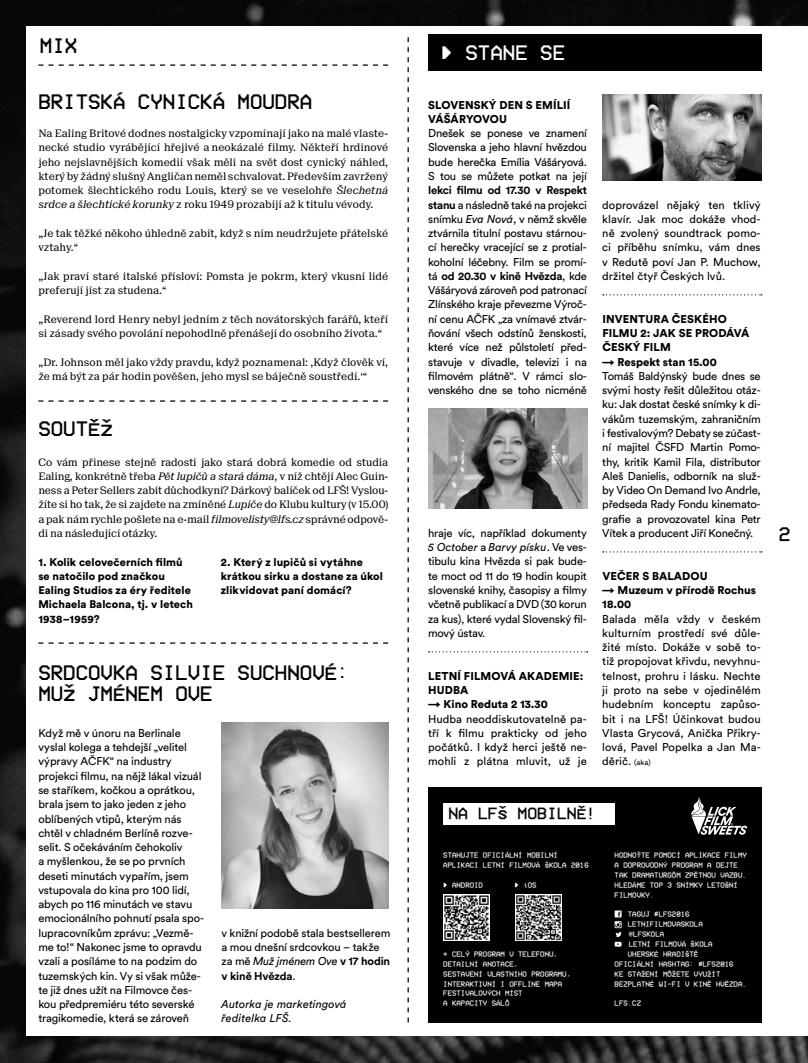
<style>
.page{position:relative;width:808px;height:1063px;background:#fff}
.page>*{position:absolute;margin:0;border:0;box-sizing:border-box;transform-origin:0 0}
.t1{font:21.25px/21.2px "VCROSD Mono";color:#000}
.t2{font:21.25px "VCROSD Mono";color:#fff}
.t3{font:20px "VCROSD Mono";color:#000}
.t4{font:16.88px "VCROSD Mono";color:#000}
.t5{font:11.25px/14.2px "Circular Pro";letter-spacing:-.015em;color:#000;text-align:justify}
.t6{font:11.25px/14.2px "Suisse BP Neue";color:#000}
.t7{font:900 11.25px/14.2px "Circular Pro";letter-spacing:.01em;color:#000}
.t8{font:italic 11.25px/14.2px "Circular Pro";letter-spacing:.005em;color:#000}
.t9{font:900 11px/14.2px "Circular Pro";letter-spacing:.01em;color:#000}
.t10{font:7.5px/9.9px "VCROSD Mono";color:#fff}
.s1{font-style:italic}
.s2{font-weight:700}
.s3{font-size:7.5px}
</style>
<div class="page">
<img style="left:0;top:0;width:808px;height:1063px">
<div style="left:27px;top:27px;width:781px;height:1009px;background:#fff"></div>
<svg style="left:407px;top:37px;width:2px;height:985px"></svg>
<svg style="left:38px;top:642px;width:350px;height:2px"></svg>
<svg style="left:38px;top:64px;width:350px;height:2px"></svg>
<svg style="left:38px;top:400px;width:350px;height:2px"></svg>
<div style="left:428px;top:787px;width:333px;height:235px;background:#000"></div>
<img style="left:516px;top:895px;width:46px;height:45px">
<div style="left:443px;top:803px;width:172px;height:21px;background:#fff"></div>
<img style="left:443px;top:895px;width:46px;height:45px">
<svg style="left:615px;top:911px;width:7px;height:36px"></svg>
<svg style="left:691px;top:796px;width:56px;height:39px"></svg>
<div style="left:428px;top:35px;width:333px;height:36px;background:#000"></div>
<svg style="left:429px;top:651px;width:159px;height:1px"></svg>
<svg style="left:603px;top:294px;width:159px;height:1px"></svg>
<svg style="left:603px;top:551px;width:159px;height:2px"></svg>
<img style="left:222px;top:723px;width:166px;height:185px">
<img style="left:428px;top:408px;width:159px;height:100px">
<img style="left:602px;top:94px;width:159px;height:86px">
<h1 class="t1" style="left:40px;top:36px;width:13px">MIX</h1>
<h1 class="t1" style="left:38px;top:92px;width:275px">BRITSKÁ CYNICKÁ MOUDRA</h1>
<p class="t6" style="left:38px;top:126px;width:351px;text-align:justify">Na Ealing Britové dodnes nostalgicky vzpomínají jako na malé vlaste&shy;necké studio vyrábějící hřejivé a neokázalé filmy. Někteří hrdinové jeho nejslavnějších komedií však měli na svět dost cynický náhled, který by žádný slušný Angličan neměl schvalovat. Především zavržený potomek šlechtického rodu Louis, který se ve veselohře <span class="s1">Šlechetná srdce a šlechtické korunky</span> z roku 1949 prozabíjí až k titulu vévody.</p>
<p class="t6" style="left:38px;top:226px;width:351px">„Je tak těžké někoho úhledně zabít, když s ním neudržujete přátelské vztahy.“</p>
<p class="t6" style="left:38px;top:269px;width:351px">„Jak praví staré italské přísloví: Pomsta je pokrm, který vkusní lidé preferují jíst za studena.“</p>
<p class="t6" style="left:38px;top:312px;width:351px">„Reverend lord Henry nebyl jedním z těch novátorských farářů, kteří si zásady svého povolání nepohodlně přenášejí do osobního života.“</p>
<p class="t6" style="left:38px;top:354px;width:351px">„Dr. Johnson měl jako vždy pravdu, když poznamenal: ‚Když člověk ví, že má být za pár hodin pověšen, jeho mysl se báječně soustředí.‘“</p>
<h1 class="t1" style="left:38px;top:419px;width:76px">SOUTĚŽ</h1>
<p class="t6" style="left:38px;top:454px;width:351px;text-align:justify">Co vám přinese stejně radosti jako stará dobrá komedie od studia Ealing, konkrétně třeba <span class="s1">Pět lupičů a stará dáma</span>, v níž chtějí Alec Guin&shy;ness a Peter Sellers zabít důchodkyni? Dárkový balíček od LFŠ! Vyslou&shy;žíte si ho tak, že si zajdete na zmíněné <span class="s1">Lupiče</span> do Klubu kultury (v 15.00) a pak nám rychle pošlete na e-mail <span class="s1">filmovelisty@lfs.cz</span> správné odpově&shy;di na následující otázky.</p>
<p class="t9" style="left:38px;top:554px;width:156px">1. Kolik celovečerních filmů se natočilo pod značkou<br>Ealing Studios za éry ředitele<br>Michaela Balcona, tj. v letech<br>1938–1959?</p>
<p class="t9" style="left:221px;top:554px;width:164px">2. Který z lupičů si vytáhne krátkou sirku a dostane za úkol zlikvidovat paní domácí?</p>
<h1 class="t1" style="left:38px;top:663px;width:313px">SRDCOVKA SILVIE SUCHNOVÉ:<br>MUŽ JMÉNEM OVE</h1>
<p class="t5" style="left:38px;top:725px;width:167px;text-align:left">Když mě v únoru na Berlinale vyslal kolega a tehdejší „velitel výpravy AČFK“ na industry projekci filmu, na nějž lákal vizuál se staříkem, kočkou a oprátkou, brala jsem to jako jeden z jeho oblíbených vtipů, kterým nás chtěl v chladném Berlíně rozve&shy;selit. S očekáváním čehokoliv<br>a myšlenkou, že se po prvních deseti minutách vypařím, jsem vstupovala do kina pro 100 lidí, abych po 116 minutách ve stavu emocionálního pohnutí psala spo&shy;lupracovníkům zprávu: „Vezmě&shy;me to!“ Nakonec jsme to opravdu vzali a posíláme to na podzim do tuzemských kin. Vy si však může&shy;te již dnes užít na Filmovce čes&shy;kou předpremiéru této severské tragikomedie, která se zároveň</p>
<p class="t5" style="left:222px;top:925px;width:170px;text-align:left">v knižní podobě stala bestsellerem a mou dnešní srdcovkou – takže za mě <span class="s1">Muž jménem Ove</span> <span class="s2">v 17 hodin v kině Hvězda</span>.</p>
<p class="t8" style="left:222px;top:997px;width:126px">Autorka je marketingová ředitelka LFŠ.</p>
<h1 class="t2" style="left:441px;top:41px;width:126px">► STANE SE</h1>
<p class="t7" style="left:428px;top:97px;width:144px">Slovenský den s Emílií<br>Vášáryovou</p>
<p class="t5" style="left:428px;top:126px;width:160px">Dnešek se ponese ve znamení Slovenska a jeho hlavní hvězdou bude herečka Emília Vášáryová.<br>S tou se můžete potkat na její</p>
<p class="t5" style="left:428px;top:183px;width:160px"><span class="s2">lekci filmu od 17.30 v Respekt stanu</span> a následně také na projekci snímku <span class="s1">Eva Nová</span>, v němž skvěle ztvárnila titulní postavu stárnou&shy;cí herečky vracející se z protial&shy;koholní léčebny. Film se promí&shy;tá <span class="s2">od 20.30 v kině Hvězda</span>, kde Vášáryová zároveň pod patronací Zlínského kraje převezme Výroč&shy;ní cenu AČFK „za vnímavé ztvár&shy;ňování všech odstínů ženskosti, které více než půlstoletí před&shy;stavuje v divadle, televizi i na filmovém plátně“. V rámci slo&shy;venského dne se toho nicméně</p>
<p class="t5" style="left:428px;top:525px;width:160px">hraje víc, například dokumenty <span class="s1">5 October</span> a <span class="s1">Barvy písku</span>. Ve ves&shy;tibulu kina Hvězda si pak bude&shy;te moct od 11 do 19 hodin koupit slovenské knihy, časopisy a filmy včetně publikací a DVD (30 korun za kus), které vydal Slovenský fil&shy;mový ústav.</p>
<p class="t7" style="left:428px;top:668px;width:157px">Letní filmová akadem ie:<br>Hudba</p>
<p class="t7" style="left:428px;top:697px;width:121px">→ Kino Reduta 2 13.30</p>
<p class="t5" style="left:428px;top:711px;width:160px">Hudba neoddiskutovatelně pa&shy;tří k filmu prakticky od jeho počátků. I když herci ještě ne&shy;mohli z plátna mluvit, už je</p>
<p class="t5" style="left:602px;top:197px;width:160px">doprovázel nějaký ten tklivý klavír. Jak moc dokáže vhod&shy;ně zvolený soundtrack pomo&shy;ci příběhu snímku, vám dnes v Redutě poví Jan P. Muchow, držitel čtyř Českých lvů.</p>
<p class="t7" style="left:602px;top:311px;width:87px">Inventura česk</p>
<p class="t7" style="left:602px;top:311px;width:149px;text-indent:100px">ého filmu 2: Jak se prodává česk</p>
<p class="t7" style="left:633px;top:340px;width:38px">ý film</p>
<p class="t7" style="left:602px;top:354px;width:116px">→ Respekt stan 15.00</p>
<p class="t5" style="left:602px;top:368px;width:160px">Tomáš Baldýnský bude dnes se svými hosty řešit důležitou otáz&shy;ku: Jak dostat české snímky k di&shy;vákům tuzemským, zahraničním i festivalovým? Debaty se zúčast&shy;ní majitel ČSFD Martin Pomo&shy;thy, kritik Kamil Fila, distributor Aleš Danielis, odborník na služ&shy;by Video On Demand Ivo Andrle, předseda Rady Fondu kinemato&shy;grafie a provozovatel kina Petr Vítek a producent Jiří Konečný.</p>
<p class="t7" style="left:602px;top:568px;width:107px">Večer s baladou</p>
<p class="t7" style="left:602px;top:583px;width:155px">→ Muzeum v přírodě Rochus<br>18.00</p>
<p class="t5" style="left:602px;top:611px;width:160px">Balada měla vždy v českém kulturním prostředí své důle&shy;žité místo. Dokáže v sobě to&shy;tiž propojovat křivdu, nevyhnu&shy;telnost, prohru i lásku. Nechte ji proto na sebe v ojedinělém hudebním konceptu zapůso&shy;bit i na LFŠ! Účinkovat budou Vlasta Grycová, Anička Přikry&shy;lová, Pavel Popelka a Jan Ma&shy;děrič. <span class="s3">(aka)</span></p>
<h3 class="t4" style="left:448px;top:805px;width:150px">NA LFŠ MOBILNĚ!</h3>
<p class="t10" style="left:443px;top:850px;width:147px">STAHUJTE OFICIÁLNÍ MOBILNÍ<br>APLIKACI LETNÍ FILMOVÁ ŠKOLA 2016</p>
<p class="t10" style="left:443px;top:880px;width:41px">► ANDROID</p>
<p class="t10" style="left:515px;top:880px;width:24px">► IOS</p>
<p class="t10" style="left:443px;top:949px;width:129px">+ CELÝ PROGRAM V TELEFONU,<br>DETAILNÍ ANOTACE,<br>SESTAVENÍ VLASTNÍHO PROGRAMU,<br>INTERAKTIVNÍ I OFFLINE MAPA<br>FESTIVALOVÝCH MÍST<br>A KAPACITY SÁLŮ</p>
<p class="t10" style="left:615px;top:850px;width:134px">HODNOŤTE POMOCÍ APLIKACE FILMY<br>A DOPROVODNÝ PROGRAM A DEJTE<br>TAK DRAMATURGŮM ZPĚTNOU VAZBU.<br>HLEDÁME TOP 3 SNÍMKY LETOŠNÍ<br>FILMOVKY.</p>
<p class="t10" style="left:628px;top:910px;width:63px">TAGUJ #LFS2016</p>
<p class="t10" style="left:628px;top:920px;width:76px">LETNIFILMOVASKOLA</p>
<p class="t10" style="left:629px;top:930px;width:37px">@LFSKOLA</p>
<p class="t10" style="left:629px;top:939px;width:85px">LETNÍ FILMOVÁ ŠKOLA</p>
<p class="t10" style="left:628px;top:949px;width:72px">UHERSKÉ HRADIŠTĚ</p>
<p class="t10" style="left:615px;top:959px;width:120px">OFICIÁLNÍ HASHTAG: #LFS2016</p>
<p class="t10" style="left:615px;top:969px;width:107px">KE STAŽENÍ MŮŽETE VYUŽÍT</p>
<p class="t10" style="left:615px;top:979px;width:134px">BEZPLATNÉ WI-FI V KINĚ HVĚZDA.</p>
<p class="t10" style="left:615px;top:999px;width:28px">LFS.CZ</p>
<h2 class="t3" style="left:779px;top:523px;width:13px">2</h2>
</div>
